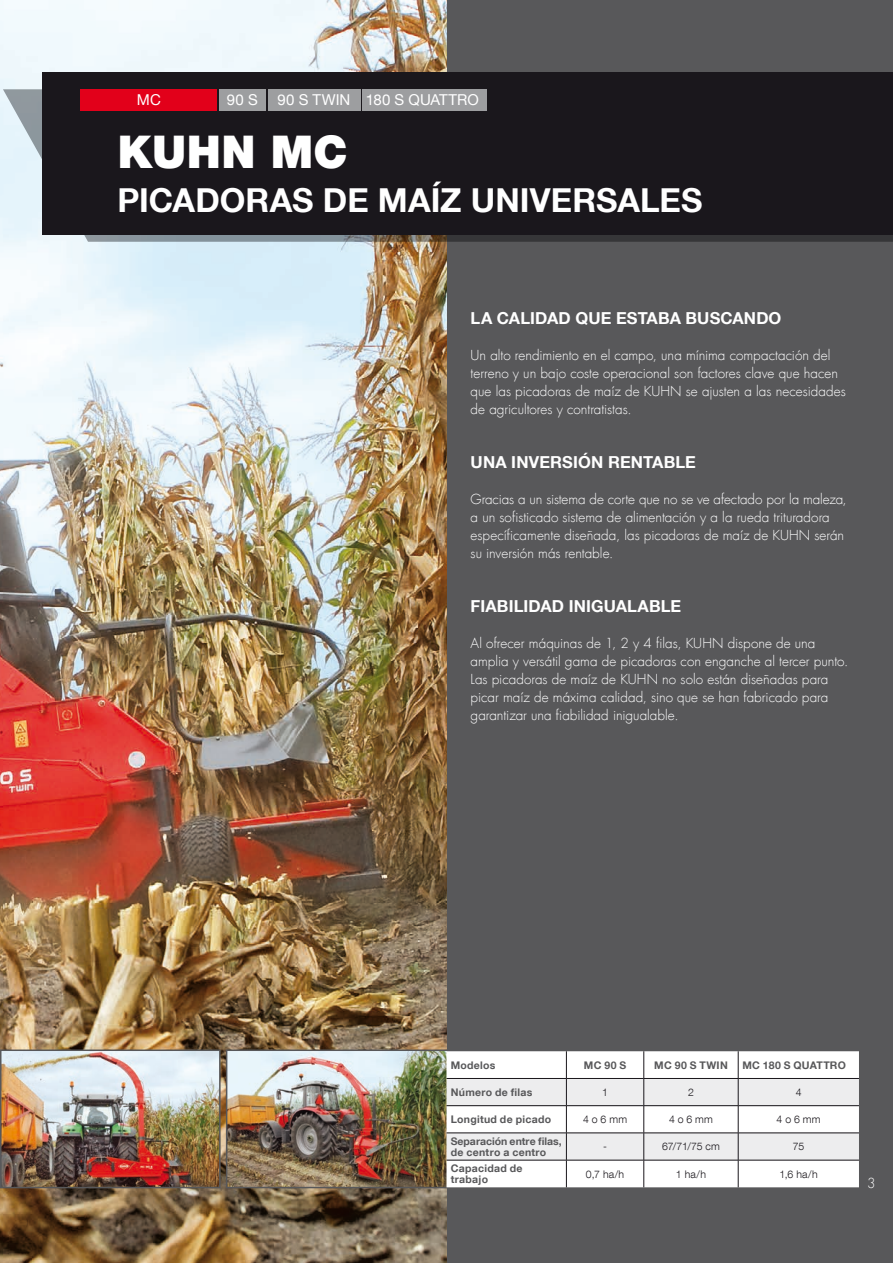
<style>
.page{position:relative;width:893px;height:1263px;background:#fff}
.page>*{position:absolute;margin:0;border:0;box-sizing:border-box;transform-origin:0 0}
.t1{font:900 45px "Helvetica Neue LT Com";letter-spacing:.01em;color:#fff}
.t2{font:700 33px "Helvetica Neue LT Com";color:#fff}
.t3{font:700 16.5px "Helvetica Neue LT Com";letter-spacing:.01em;color:#fff}
.t4{font:15px "Helvetica Neue LT Com";letter-spacing:.005em;color:#fff}
.t5{font:300 13.5px/18px "Futura Com";color:#fff}
.t6{font:700 10.5px/10.5px "Helvetica Neue LT Com";letter-spacing:.025em;color:#58585a}
.t7{font:300 10.5px "Helvetica Neue LT Com";letter-spacing:.02em;color:#1a171c}
.t8{font:700 10.5px/10.5px "Helvetica Neue LT Com";letter-spacing:.005em;color:#58585a}
</style>
<div class="page">
<div style="left:446px;top:0;width:447px;height:1263px;background:#58585a"></div>
<img style="left:0;top:0;width:446px;height:1263px">
<img style="left:229px;top:1052px;width:217px;height:133px">
<div style="left:226px;top:1049px;width:223px;height:139px;border:2px solid #58585a"></div>
<img style="left:3px;top:1052px;width:215px;height:133px">
<div style="left:0;top:1049px;width:221px;height:139px;border:2px solid #58585a"></div>
<svg style="left:3px;top:89px;width:890px;height:153px;background:#8f969b"></svg>
<div style="left:43px;top:72px;width:850px;height:162px;background:#1a171c"></div>
<div style="left:219px;top:89px;width:47px;height:22px;background:#9d9ea0"></div>
<div style="left:268px;top:89px;width:92px;height:22px;background:#9d9ea0"></div>
<div style="left:362px;top:89px;width:125px;height:22px;background:#9d9ea0"></div>
<div style="left:81px;top:89px;width:136px;height:22px;background:#e2001a"></div>
<svg style="left:446px;top:1051px;width:413px;height:136px;background:#efefef"></svg>
<p class="t4" style="left:137px;top:91px;width:25px">MC</p>
<p class="t4" style="left:227px;top:91px;width:32px">90 S</p>
<p class="t4" style="left:278px;top:91px;width:203px">90 S TWIN 180 S QUATTRO</p>
<h1 class="t1" style="left:117px;top:125px;width:232px">KUHN MC</h1>
<h2 class="t2" style="left:117px;top:179px;width:586px">PICADORAS DE MAÍZ UNIVERSALES</h2>
<p class="t3" style="left:471px;top:308px;width:312px">LA CALIDAD QUE ESTABA BUSCANDO</p>
<p class="t5" style="left:471px;top:346px;width:377px">Un alto rendimiento en el campo, una mínima compactación del terreno y un bajo coste operacional son factores clave que hacen que las picadoras de maíz de KUHN se ajusten a las necesidades de agricultores y contratistas.</p>
<p class="t3" style="left:471px;top:452px;width:227px">UNA INVERSIÓN RENTABLE</p>
<p class="t5" style="left:471px;top:490px;width:378px">Gracias a un sistema de corte que no se ve afectado por la maleza, a un sofisticado sistema de alimentación y a la rueda trituradora específicamente diseñada, las picadoras de maíz de KUHN serán su inversión más rentable.</p>
<p class="t3" style="left:471px;top:596px;width:212px">FIABILIDAD INIGUALABLE</p>
<p class="t5" style="left:471px;top:634px;width:379px">Al ofrecer máquinas de 1, 2 y 4 filas, KUHN dispone de una amplia y versátil gama de picadoras con enganche al tercer punto.<br>Las picadoras de maíz de KUHN no solo están diseñadas para picar maíz de máxima calidad, sino que se han fabricado para garantizar una fiabilidad inigualable.</p>
<p class="t6" style="left:451px;top:1059px;width:46px">Modelos</p>
<p class="t6" style="left:584px;top:1059px;width:44px">MC 90 S</p>
<p class="t6" style="left:654px;top:1059px;width:75px">MC 90 S TWIN</p>
<p class="t6" style="left:742px;top:1059px;width:105px">MC 180 S QUATTRO</p>
<p class="t6" style="left:451px;top:1086px;width:83px">Número de filas</p>
<p class="t7" style="left:602px;top:1086px;width:7px">1</p>
<p class="t7" style="left:688px;top:1086px;width:7px">2</p>
<p class="t7" style="left:796px;top:1086px;width:7px">4</p>
<p class="t6" style="left:451px;top:1114px;width:102px">Longitud de picado</p>
<p class="t7" style="left:583px;top:1113px;width:45px">4 o 6 mm</p>
<p class="t7" style="left:669px;top:1113px;width:45px">4 o 6 mm</p>
<p class="t7" style="left:777px;top:1113px;width:45px">4 o 6 mm</p>
<p class="t8" style="left:451px;top:1136px;width:112px">Separación entre filas, de centro a centro</p>
<p class="t7" style="left:603px;top:1140px;width:5px">-</p>
<p class="t7" style="left:662px;top:1140px;width:59px">67/71/75 cm</p>
<p class="t7" style="left:793px;top:1140px;width:13px">75</p>
<p class="t6" style="left:451px;top:1163px;width:73px">Capacidad de trabajo</p>
<p class="t7" style="left:586px;top:1167px;width:40px">0,7 ha/h</p>
<p class="t7" style="left:676px;top:1167px;width:32px">1 ha/h</p>
<p class="t7" style="left:779px;top:1167px;width:40px">1,6 ha/h</p>
<p class="t5" style="left:867px;top:1174px;width:10px">3</p>
</div>
